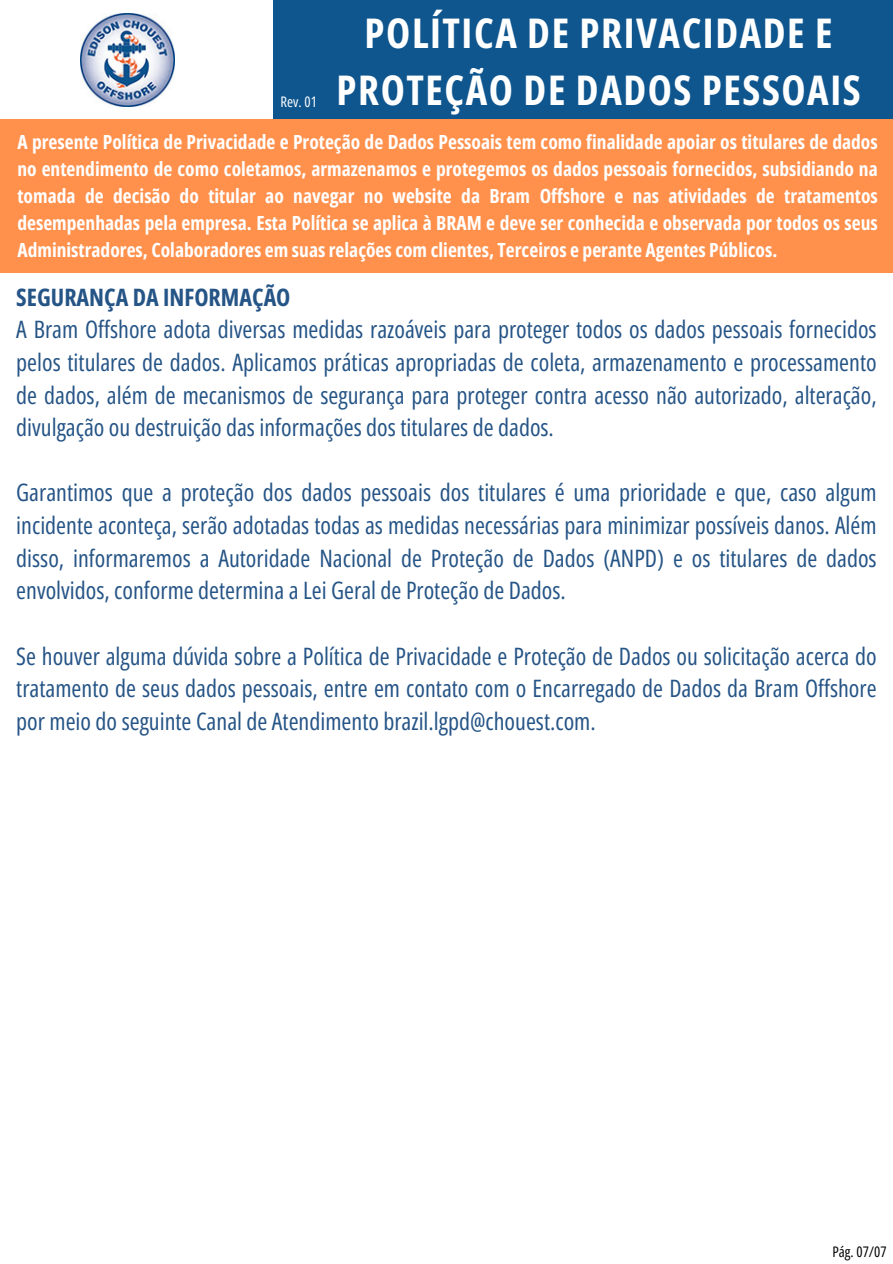
<style>
.page{position:relative;width:893px;height:1264px;background:#fff}
.page>*{position:absolute;margin:0;border:0;box-sizing:border-box;transform-origin:0 0}
.t1{font:700 40.8px/56.2px "Open Sans Condensed";letter-spacing:.04em;color:#fff;text-align:center}
.t2{font:24px/32.7px "Open Sans Condensed";color:#255486;text-align:justify}
.t3{font:700 24px "Open Sans Condensed";color:#255486}
.t4{font:700 19.5px/27px "Open Sans Condensed";color:#fff;text-align:justify}
.t5{font:14.55px "Open Sans Condensed";color:#000}
.t6{font:14.55px "Open Sans Condensed";color:#fff}
</style>
<div class="page">
<div style="left:585px;top:0;width:307px;height:118px;background:#0f558e"></div>
<div style="left:273px;top:0;width:378px;height:118px;background:#0f558e"></div>
<img style="left:81px;top:13px;width:93px;height:93px">
<div style="left:0;top:119px;width:591px;height:153px;background:#ff914d"></div>
<div style="left:392px;top:119px;width:500px;height:153px;background:#ff914d"></div>
<p class="t1" style="left:336px;top:4px;width:525px">POLÍTICA DE PRIVACIDADE E<br>PROTEÇÃO DE DADOS PESSOAIS</p>
<p class="t4" style="left:17px;top:128px;width:861px">A presente Política de Privacidade e Proteção de Dados Pessoais tem como finalidade apoiar os titulares de dados no entendimento de como coletamos, armazenamos e protegemos os dados pessoais fornecidos, subsidiando na tomada de decisão do titular ao navegar no website da Bram Offshore e nas atividades de tratamentos desempenhadas pela empresa. Esta Política se aplica à BRAM e deve ser conhecida e observada por todos os seus Administradores, Colaboradores em suas relações com clientes, Terceiros e perante Agentes Públicos.</p>
<p class="t6" style="left:280px;top:91px;width:38px">Rev. 01</p>
<p class="t3" style="left:16px;top:280px;width:275px">SEGURANÇA DA INFORMAÇÃO</p>
<p class="t2" style="left:16px;top:312px;width:861px">A Bram Offshore adota diversas medidas razoáveis para proteger todos os dados pessoais fornecidos pelos titulares de dados. Aplicamos práticas apropriadas de coleta, armazenamento e processamento de dados, além de mecanismos de segurança para proteger contra acesso não autorizado, alteração, divulgação ou destruição das informações dos titulares de dados.</p>
<p class="t2" style="left:16px;top:476px;width:861px">Garantimos que a proteção dos dados pessoais dos titulares é uma prioridade e que, caso algum incidente aconteça, serão adotadas todas as medidas necessárias para minimizar possíveis danos. Além disso, informaremos a Autoridade Nacional de Proteção de Dados (ANPD) e os titulares de dados envolvidos, conforme determina a Lei Geral de Proteção de Dados.</p>
<p class="t2" style="left:16px;top:639px;width:861px">Se houver alguma dúvida sobre a Política de Privacidade e Proteção de Dados ou solicitação acerca do tratamento de seus dados pessoais, entre em contato com o Encarregado de Dados da Bram Offshore por meio do seguinte Canal de Atendimento brazil.lgpd@chouest.com.</p>
<p class="t5" style="left:832px;top:1241px;width:56px">Pág. 07/07</p>
</div>
